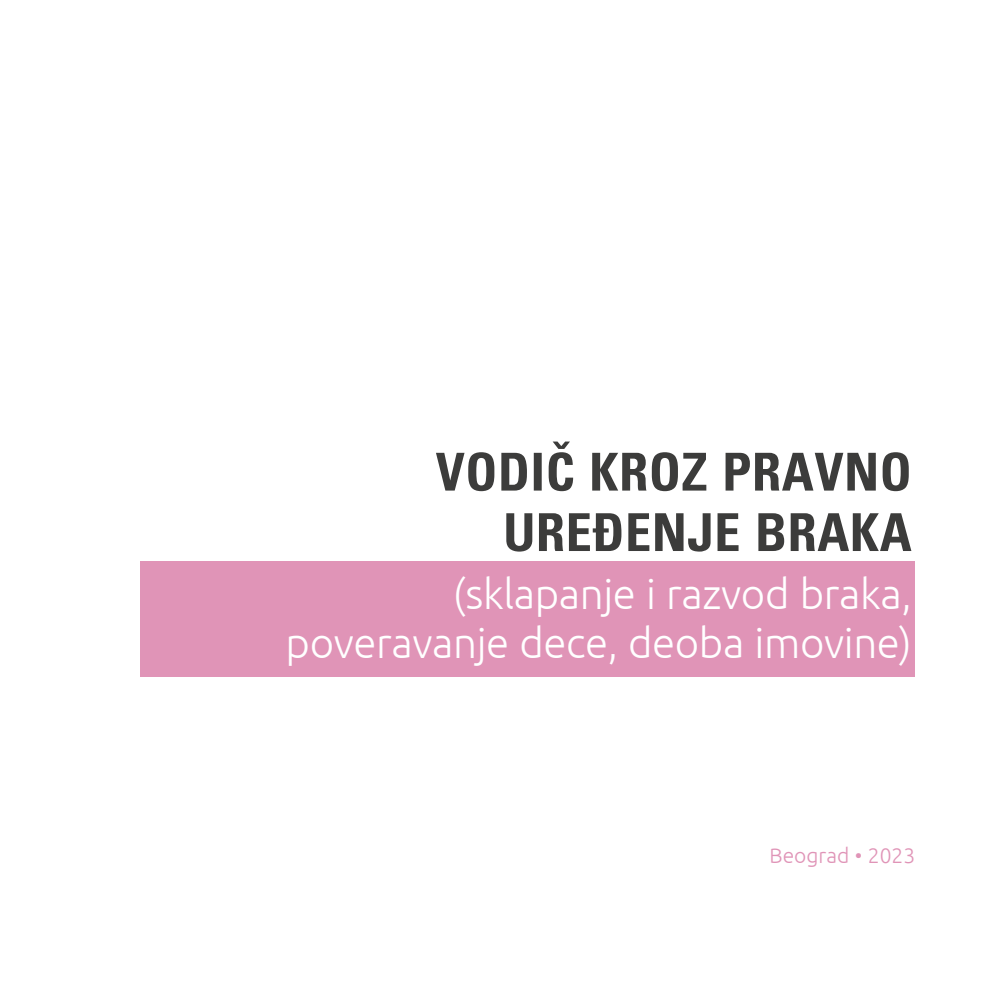
<style>
.page{position:relative;width:993px;height:993px;background:#fff}
.page>*{position:absolute;margin:0;border:0;box-sizing:border-box;transform-origin:0 0}
.t1{font:700 condensed 52.5px/60.4px "Univers";letter-spacing:.01em;color:#3c3c3b;text-align:right}
.t2{font:300 42px/48.3px "Ubuntu";letter-spacing:-.01em;color:#fff;text-align:right}
.t3{font:300 21px "Ubuntu";color:#e094b7}
</style>
<div class="page">
<div style="left:140px;top:561px;width:774px;height:115px;background:#e094b7"></div>
<p class="t1" style="left:435px;top:441px;width:477px">VODIČ KROZ PRAVNO<br>UREĐENJE BRAKA</p>
<p class="t2" style="left:285px;top:569px;width:627px">(sklapanje i razvod braka, poveravanje dece, deoba imovine)</p>
<p class="t3" style="left:769px;top:843px;width:147px">Beograd • 2023</p>
</div>
